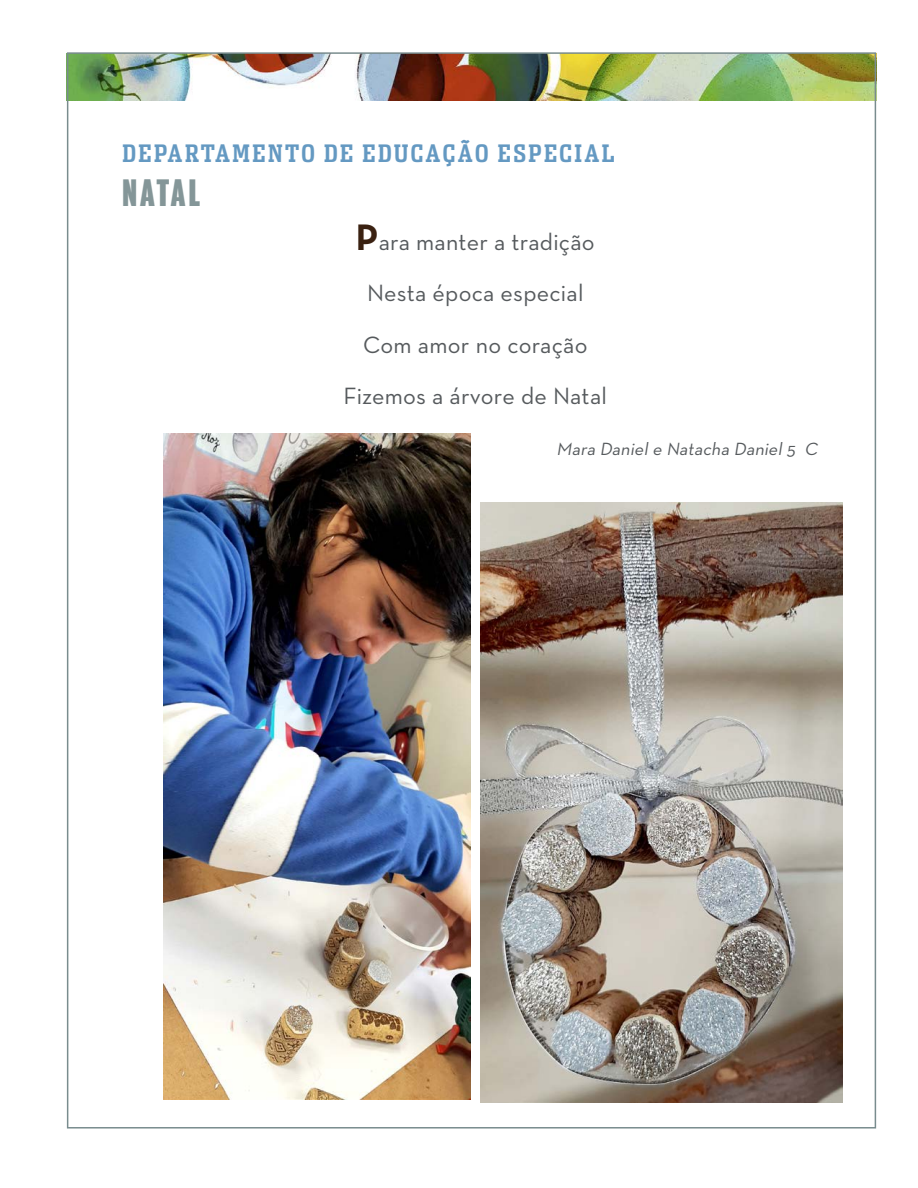
<style>
.page{position:relative;width:918px;height:1188px;background:#fff}
.page>*{position:absolute;margin:0;border:0;box-sizing:border-box;transform-origin:0 0}
.t1{font:900 36px "Benton Sans Extra Comp";letter-spacing:.08em;color:#849698}
.t2{font:24px "Neutra Text";letter-spacing:.01em;color:#565a5d}
.t3{font:700 24px "Dispatch Comp Tab";letter-spacing:.1em;color:#6499c2}
.t4{font:italic 18px "Neutra Text";color:#565a5d}
.s1{font-weight:700;font-size:37.5px;color:#3a2111}
</style>
<div class="page">
<img style="left:70px;top:55px;width:803px;height:45px">
<img style="left:164px;top:434px;width:307px;height:665px">
<img style="left:480px;top:503px;width:363px;height:599px">
<p class="t3" style="left:122px;top:138px;width:494px">DEPARTAMENTO DE EDUCAÇÃO ESPECIAL</p>
<p class="t1" style="left:122px;top:172px;width:79px">NATAL</p>
<p class="t2" style="left:356px;top:227px;width:240px"><span class="s1">P</span>ara manter a tradição</p>
<p class="t2" style="left:367px;top:279px;width:218px">Nesta época especial</p>
<p class="t2" style="left:363px;top:330px;width:226px">Com amor no coração</p>
<p class="t2" style="left:343px;top:381px;width:265px">Fizemos a árvore de Natal</p>
<p class="t4" style="left:557px;top:438px;width:266px">Mara Daniel e Natacha Daniel 5⁰C</p>
</div>
